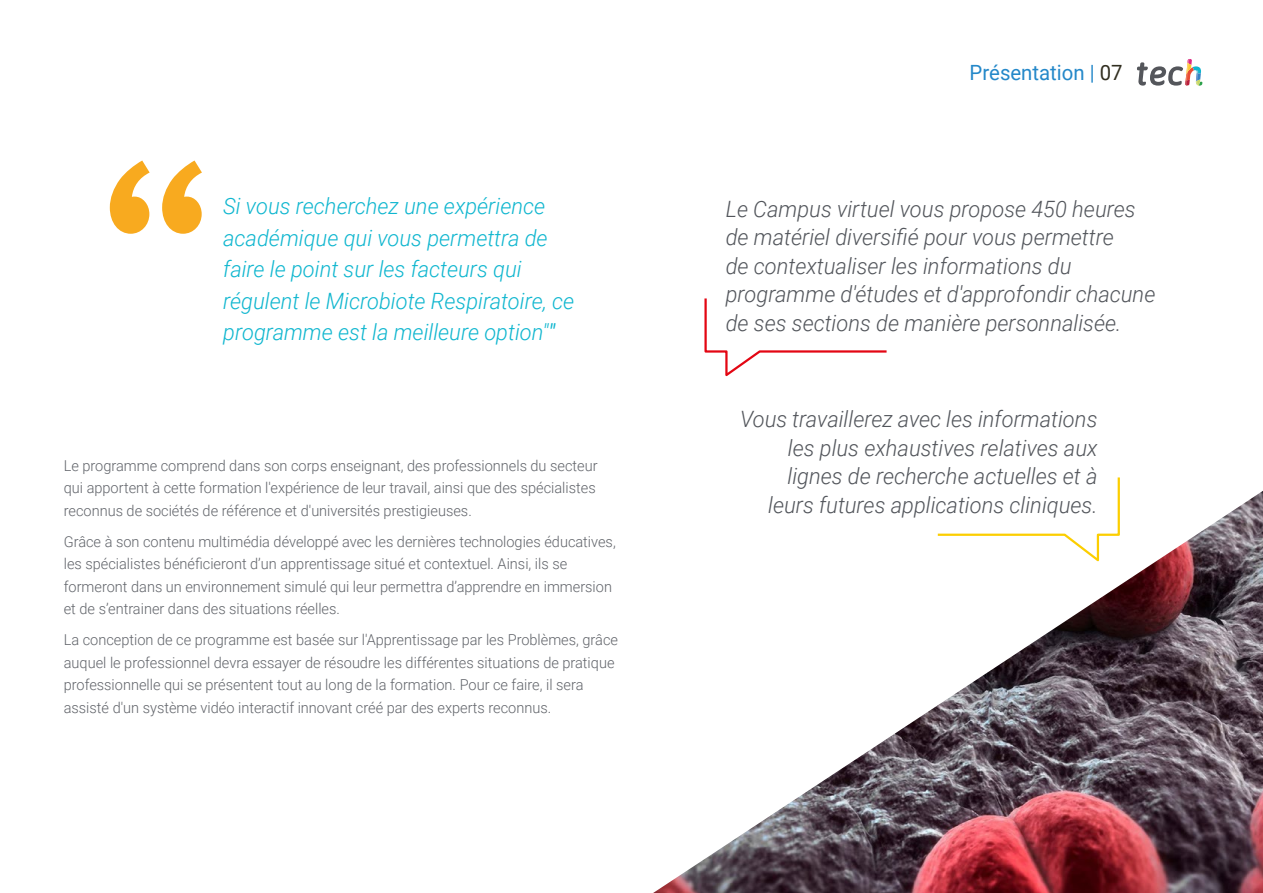
<style>
.page{position:relative;width:1263px;height:893px;background:#fff}
.page>*{position:absolute;margin:0;border:0;box-sizing:border-box;transform-origin:0 0}
.t1{font:italic 300 22.5px/28.5px "Roboto";color:#52555b;text-align:right}
.t2{font:italic 300 22.5px/31.5px "Roboto";color:#0fb6cf}
.t3{font:21px "Roboto";color:#2488c9}
.t4{font:300 15px/22.5px "Roboto";color:#61646a}
.s1{font-weight:400}
.s2{color:#2588c9}
.s3{color:#312e20}
</style>
<div class="page">
<svg style="left:110px;top:161px;width:92px;height:73px"></svg>
<img style="left:653px;top:491px;width:610px;height:402px">
<svg style="left:704px;top:298px;width:183px;height:79px"></svg>
<svg style="left:1137px;top:59px;width:65px;height:27px"></svg>
<h1 class="t2" style="left:223px;top:189px;width:353px">Si vous recherchez une expérience académique qui vous permettra de faire le point sur les facteurs qui régulent le Microbiote Respiratoire, ce programme est la meilleure option"<span class="s1">"</span></h1>
<p class="t4" style="left:64px;top:453px;width:535px">Le programme comprend dans son corps enseignant, des professionnels du secteur qui apportent à cette formation l'expérience de leur travail, ainsi que des spécialistes reconnus de sociétés de référence et d'universités prestigieuses.</p>
<p class="t4" style="left:64px;top:529px;width:553px">Grâce à son contenu multimédia développé avec les dernières technologies éducatives, les spécialistes bénéficieront d’un apprentissage situé et contextuel. Ainsi, ils se formeront dans un environnement simulé qui leur permettra d’apprendre en immersion et de s’entrainer dans des situations réelles.</p>
<p class="t4" style="left:64px;top:628px;width:556px">La conception de ce programme est basée sur l'Apprentissage par les Problèmes, grâce auquel le professionnel devra essayer de résoudre les différentes situations de pratique professionnelle qui se présentent tout au long de la formation. Pour ce faire, il sera assisté d'un système vidéo interactif innovant créé par des experts reconnus.</p>
<h2 class="t3" style="left:970px;top:57px;width:155px">Présentation <span class="s2">|</span> <span class="s3">07</span></h2>
<h1 class="t1" style="left:726px;top:194px;width:431px;text-align:left">Le Campus virtuel vous propose 450 heures de matériel diversifié pour vous permettre<br>de contextualiser les informations du programme d'études et d'approfondir chacune de ses sections de manière personnalisée.</h1>
<h1 class="t1" style="left:740px;top:404px;width:359px">Vous travaillerez avec les informations les plus exhaustives relatives aux lignes de recherche actuelles et à leurs futures applications cliniques.</h1>
</div>
